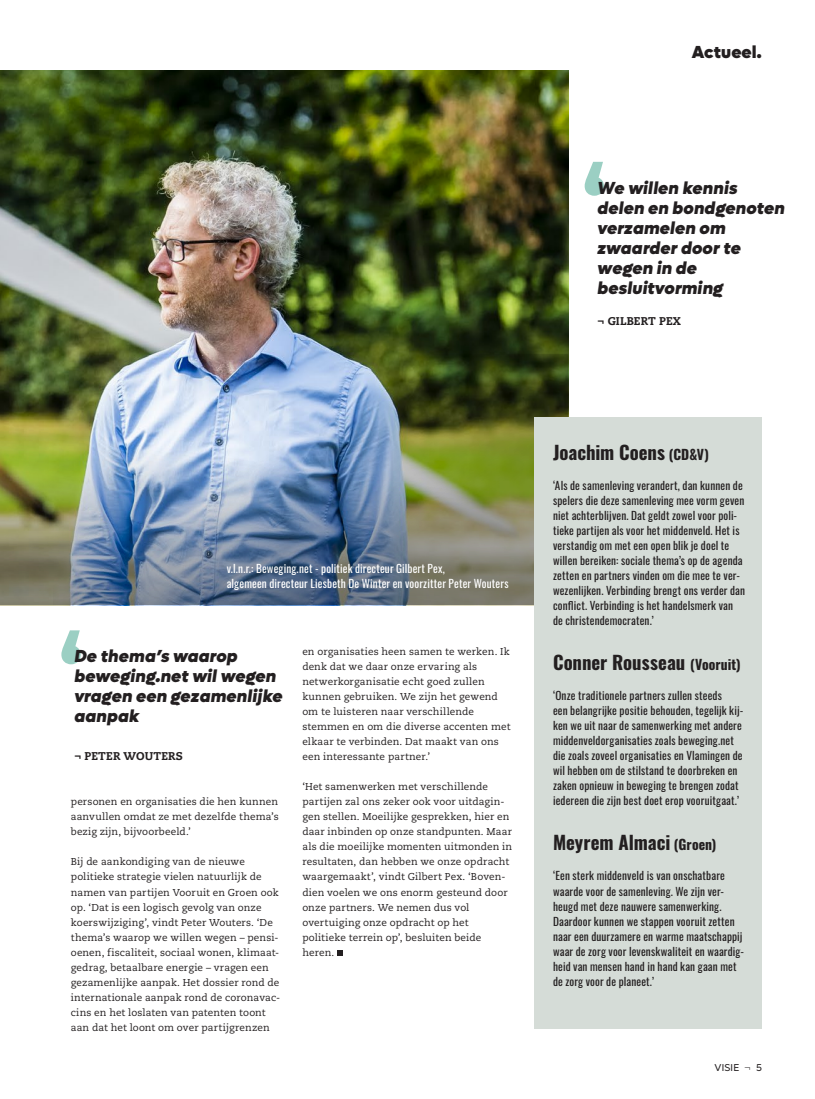
<style>
.page{position:relative;width:815px;height:1099px;background:#fff}
.page>*{position:absolute;margin:0;border:0;box-sizing:border-box;transform-origin:0 0}
.t1{font:700 18.75px "Oswald";letter-spacing:-.005em;color:#231f20}
.t2{font:italic 900 17.5px/20px "Lufga";letter-spacing:.005em;color:#231f20}
.t3{font:900 17.5px "Lufga";color:#231f20}
.t4{font:11.25px/15px "Oswald";letter-spacing:.01em;color:#231f20}
.t5{font:11.25px/15px "Oswald";letter-spacing:.015em;color:#fff}
.t6{font:800 11.25px "Caecilia LT Pro 85";letter-spacing:.01em;color:#231f20}
.t7{font:10px/15px "Caecilia LT Pro 55 Roman";letter-spacing:.01em;color:#231f20}
.t8{font:10px "Lufga";letter-spacing:.02em;color:#231f20}
.s1{font-size:13.75px}
.s2{font-family:"Caecilia LT Pro 45";font-weight:300}
</style>
<div class="page">
<img style="left:0;top:71px;width:568px;height:534px">
<img style="left:53px;top:354px;width:515px;height:251px">
<div style="left:534px;top:417px;width:228px;height:611px;background:#d5dcd7"></div>
<svg style="left:337px;top:950px;width:6px;height:5px"></svg>
<svg style="left:585px;top:162px;width:19px;height:34px"></svg>
<svg style="left:61px;top:630px;width:20px;height:34px"></svg>
<h2 class="t3" style="left:692px;top:42px;width:71px">Actueel.</h2>
<h2 class="t2" style="left:598px;top:178px;width:189px">We willen kennis delen en bondgenoten verzamelen om zwaarder door te wegen in de besluitvorming</h2>
<p class="t6" style="left:598px;top:313px;width:85px">¬ GILBERT PEX</p>
<p class="t5" style="left:227px;top:560px;width:283px">v.l.n.r.: Beweging.net - politiek directeur Gilbert Pex,<br>algemeen directeur Liesbeth De Winter en voorzitter Peter Wouters</p>
<h2 class="t2" style="left:74px;top:646px;width:210px">De thema’s waarop beweging.net wil wegen vragen een gezamenlijke aanpak</h2>
<p class="t6" style="left:74px;top:748px;width:110px">¬ PETER WOUTERS</p>
<p class="t7" style="left:71px;top:794px;width:209px;text-align:justify">personen en organisaties die hen kunnen aanvullen omdat ze met dezelfde thema’s bezig zijn, bijvoorbeeld.’</p>
<p class="t7" style="left:71px;top:854px;width:211px">Bij de aankondiging van de nieuwe politieke strategie vielen natuurlijk de namen van partijen Vooruit en Groen ook op. ‘Dat is een logisch gevolg van onze koerswijziging’, vindt Peter Wouters. ‘De thema’s waarop we willen wegen – pensi&shy;oenen, fiscaliteit, sociaal wonen, klimaat&shy;gedrag, betaalbare energie – vragen een gezamenlijke aanpak. Het dossier rond de internationale aanpak rond de coronavac&shy;cins en het loslaten van patenten toont aan dat het loont om over partijgrenzen</p>
<p class="t7" style="left:302px;top:644px;width:210px">en organisaties heen samen te werken. Ik denk dat we daar onze ervaring als netwerkorganisatie echt goed zullen kunnen gebruiken. We zijn het gewend om te luisteren naar verschillende stemmen en om die diverse accenten met elkaar te verbinden. Dat maakt van ons een interessante partner.’</p>
<p class="t7" style="left:302px;top:779px;width:211px">‘Het samenwerken met verschillende partijen zal ons zeker ook voor uitdagin&shy;gen stellen. Moeilijke gesprekken, hier en daar inbinden op onze standpunten. Maar als die moeilijke momenten uitmonden in resultaten, dan hebben we onze opdracht waargemaakt’, vindt Gilbert Pex. ‘Boven&shy;dien voelen we ons enorm gesteund door onze partners. We nemen dus vol overtuiging onze opdracht op het politieke terrein op’, besluiten beide heren.</p>
<h1 class="t1" style="left:553px;top:443px;width:158px">Joachim Coens <span class="s1">(CD&amp;V)</span></h1>
<p class="t4" style="left:553px;top:477px;width:193px">‘Als de samenleving verandert, dan kunnen de spelers die deze samenleving mee vorm geven niet achterblijven. Dat geldt zowel voor poli&shy;tieke partijen als voor het middenveld. Het is verstandig om met een open blik je doel te willen bereiken: sociale thema’s op de agenda zetten en partners vinden om die mee te ver&shy;wezenlijken. Verbinding brengt ons verder dan conflict. Verbinding is het handelsmerk van de christendemocraten.’</p>
<h1 class="t1" style="left:553px;top:653px;width:189px">Conner Rousseau <span class="s1">(Vooruit)</span></h1>
<p class="t4" style="left:553px;top:687px;width:192px">‘Onze traditionele partners zullen steeds<br>een belangrijke positie behouden, tegelijk kij&shy;ken we uit naar de samenwerking met andere middenveldorganisaties zoals beweging.net die zoals zoveel organisaties en Vlamingen de wil hebben om de stilstand te doorbreken en zaken opnieuw in beweging te brengen zodat iedereen die zijn best doet erop vooruitgaat.’</p>
<h1 class="t1" style="left:553px;top:833px;width:165px">Meyrem Almaci <span class="s1">(Groen)</span></h1>
<p class="t4" style="left:553px;top:867px;width:193px">‘Een sterk middenveld is van onschatbare waarde voor de samenleving. We zijn ver&shy;heugd met deze nauwere samenwerking.<br>Daardoor kunnen we stappen vooruit zetten naar een duurzamere en warme maatschappij waar de zorg voor levenskwaliteit en waardig&shy;heid van mensen hand in hand kan gaan met de zorg voor de planeet.’</p>
<p class="t8" style="left:715px;top:1062px;width:49px">VISIE <span class="s2">¬</span> 5</p>
</div>
